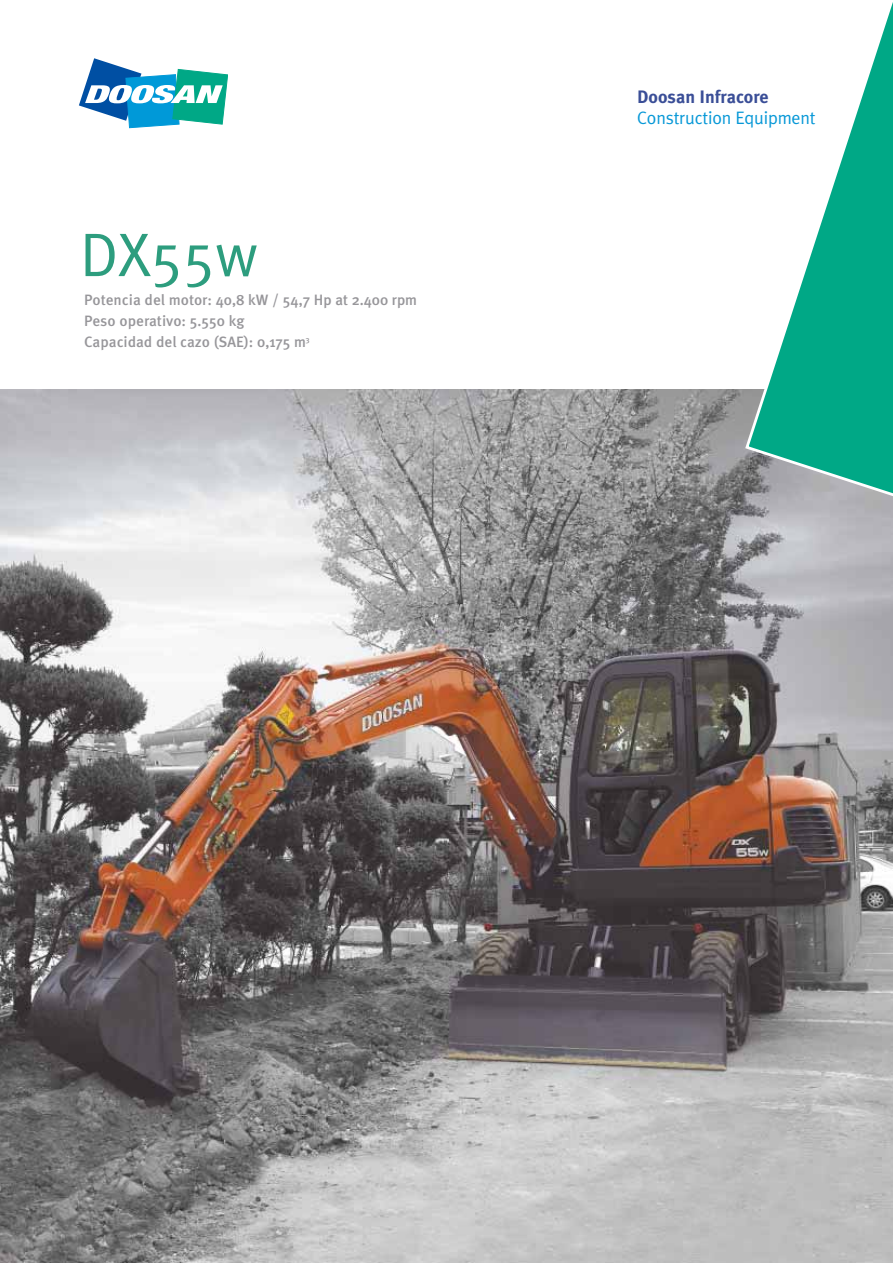
<style>
.page{position:relative;width:893px;height:1263px;background:#fff}
.page>*{position:absolute;margin:0;border:0;box-sizing:border-box;transform-origin:0 0}
.t1{font:61.5px "Meta Plus Normal";letter-spacing:-.01em;color:#2d9d7e}
.t2{font:18px "Meta Plus Normal";letter-spacing:-.01em;color:#0798d7}
.t3{font:700 18px "Meta Plus";color:#3a4e97}
.t4{font:500 15px/21px "Meta Pro";color:#97969a}
.t5{font:500 15px "Meta Plus";color:#97969a}
.s1{font-family:"Meta Pro"}
.s2{font-family:"Meta Plus"}
</style>
<div class="page">
<img style="left:0;top:389px;width:893px;height:874px">
<svg style="left:79px;top:58px;width:149px;height:70px"></svg>
<svg style="left:745px;top:2px;width:148px;height:506px"></svg>
<h1 class="t1" style="left:80px;top:231px;width:180px">DX55w</h1>
<p class="t5" style="left:84px;top:294px;width:334px"><span class="s1">Potencia del motor:</span> 40,8 kW / 54,7 Hp at 2.400 rpm</p>
<p class="t4" style="left:84px;top:311px;width:227px">Peso operativo: <span class="s2">5.550 kg<br></span>Capacidad del cazo <span class="s2">(SAE): 0,175 m</span><sup>3</sup></p>
<p class="t3" style="left:637px;top:90px;width:133px">Doosan Infracore</p>
<p class="t2" style="left:637px;top:111px;width:180px">Construction Equipment</p>
</div>
